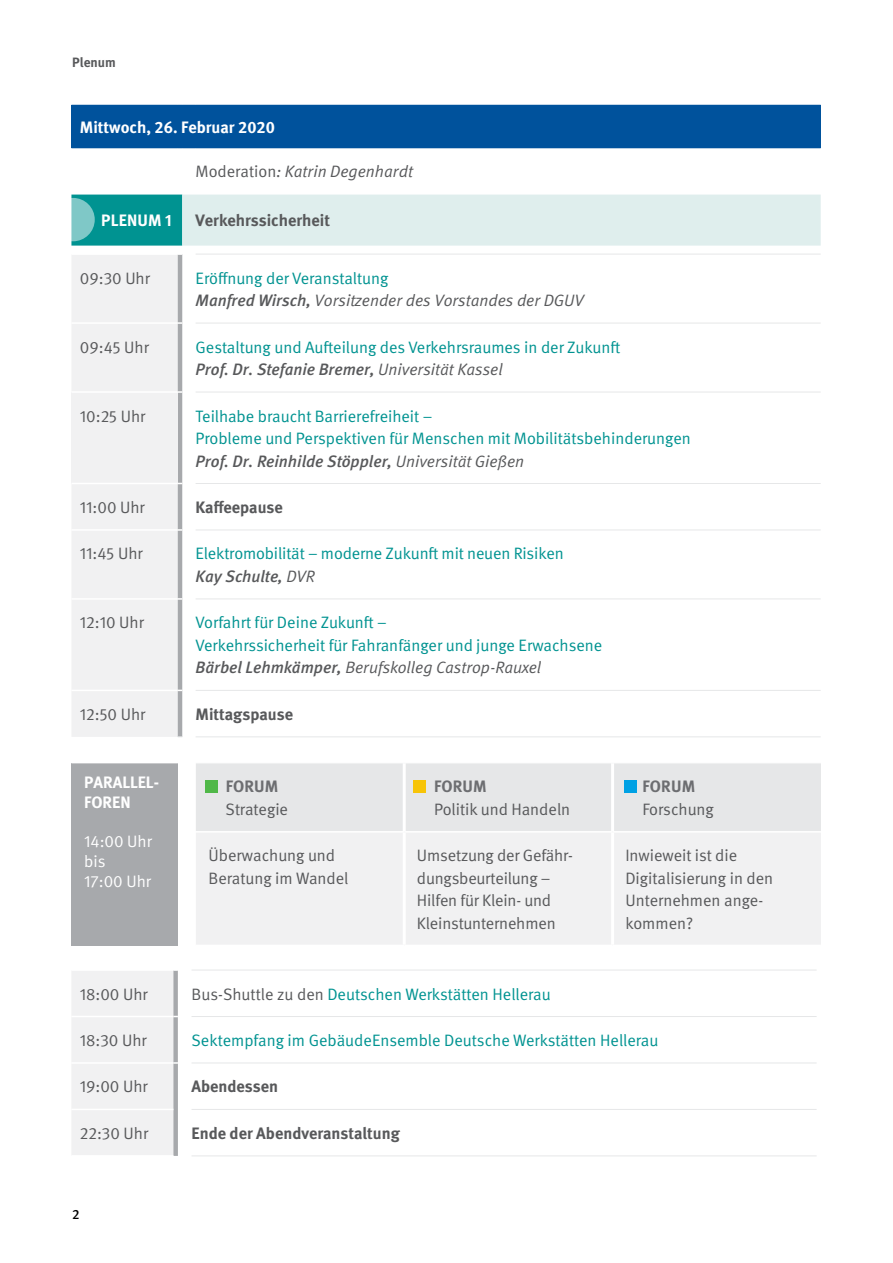
<style>
.page{position:relative;width:893px;height:1263px;background:#fff}
.page>*{position:absolute;margin:0;border:0;box-sizing:border-box;transform-origin:0 0}
.t1{font:16.5px/22.5px "DGUV Meta";color:#009391}
.t2{font:16.5px/22.5px "DGUV Meta";color:#58595b}
.t3{font:italic 16.5px/22.5px "DGUV Meta";color:#58595b}
.t4{font:700 16.5px "DGUV Meta";color:#58595b}
.t5{font:700 16.5px/19.8px "DGUV Meta";color:#fff}
.t6{font:16.5px/19.8px "DGUV Meta";color:#fff}
.t7{font:700 16.5px "DGUV Meta";letter-spacing:.01em;color:#6d6e71}
.t8{font:700 13.5px "DGUV Meta";color:#58595b}
.t9{font:500 13.5px "DGUV Meta";color:#000}
.s1{font-style:normal}
.s2{font-style:normal;color:#009391}
.s3{font-weight:500}
.s4{font-weight:500;font-style:italic;color:#58595b}
.s5{font-style:italic;color:#58595b}
.s6{color:#58595b}
</style>
<div class="page">
<div style="left:71px;top:763px;width:107px;height:183px;background:#a7a9ac"></div>
<div style="left:196px;top:833px;width:625px;height:111px;background:#f1f1f2"></div>
<hr style="left:403px;top:832px;width:3px;height:113px;background:#fff">
<hr style="left:611px;top:832px;width:3px;height:113px;background:#fff">
<div style="left:196px;top:763px;width:625px;height:68px;background:#e6e7e8"></div>
<div style="left:71px;top:105px;width:750px;height:43px;background:#00529c"></div>
<svg style="left:71px;top:195px;width:750px;height:51px;background:#c2e2e1"></svg>
<div style="left:72px;top:255px;width:106px;height:482px;background:#f1f1f2"></div>
<div style="left:71px;top:392px;width:107px;height:91px;background:#f1f1f2"></div>
<hr style="left:196px;top:254px;width:625px;height:1px;background:#e6e7e8">
<hr style="left:196px;top:323px;width:625px;height:1px;background:#e6e7e8">
<hr style="left:196px;top:392px;width:625px;height:1px;background:#e6e7e8">
<hr style="left:71px;top:322px;width:107px;height:2px;background:#fff">
<hr style="left:71px;top:391px;width:107px;height:2px;background:#fff">
<hr style="left:71px;top:483px;width:107px;height:1px;background:#fff">
<hr style="left:71px;top:529px;width:107px;height:2px;background:#fff">
<hr style="left:196px;top:483px;width:625px;height:1px;background:#e6e7e8">
<hr style="left:196px;top:530px;width:625px;height:1px;background:#e6e7e8">
<hr style="left:71px;top:598px;width:107px;height:2px;background:#fff">
<hr style="left:71px;top:690px;width:107px;height:1px;background:#fff">
<hr style="left:196px;top:598px;width:625px;height:1px;background:#e6e7e8">
<hr style="left:196px;top:690px;width:625px;height:1px;background:#e6e7e8">
<hr style="left:178px;top:254px;width:4px;height:483px;background:#a7a9ac">
<hr style="left:196px;top:736px;width:625px;height:1px;background:#e6e7e8">
<svg style="left:51px;top:198px;width:44px;height:43px"></svg>
<hr style="left:192px;top:970px;width:625px;height:1px;background:#e6e7e8">
<hr style="left:192px;top:1016px;width:625px;height:1px;background:#e6e7e8">
<hr style="left:192px;top:1062px;width:625px;height:1px;background:#e6e7e8">
<hr style="left:192px;top:1109px;width:625px;height:1px;background:#e6e7e8">
<hr style="left:192px;top:1155px;width:625px;height:1px;background:#e6e7e8">
<div style="left:72px;top:970px;width:106px;height:186px;background:#f1f1f2"></div>
<div style="left:205px;top:780px;width:13px;height:12px;background:#50b848"></div>
<div style="left:414px;top:780px;width:12px;height:12px;background:#f7c407"></div>
<div style="left:624px;top:780px;width:13px;height:12px;background:#00a1e4"></div>
<p class="t8" style="left:72px;top:54px;width:45px">Plenum</p>
<p class="t5" style="left:80px;top:118px;width:196px">Mittwoch, 26. Februar 2020</p>
<p class="t3" style="left:196px;top:161px;width:219px"><span class="s1">Moderation</span>: Katrin Degenhardt</p>
<p class="t5" style="left:101px;top:211px;width:72px">PLENUM 1</p>
<p class="t4" style="left:196px;top:211px;width:136px">Verkehrssicherheit</p>
<p class="t2" style="left:80px;top:267px;width:72px">09:30 Uhr</p>
<p class="t3" style="left:196px;top:267px;width:390px"><span class="s2">Eröffnung der Veranstaltung<br></span><span class="s3">Manfred Wirsch,</span> Vorsitzender des Vorstandes der DGUV</p>
<p class="t2" style="left:80px;top:336px;width:71px">09:45 Uhr</p>
<p class="t1" style="left:196px;top:336px;width:426px">Gestaltung und Aufteilung des Verkehrsraumes in der Zukunft<br><span class="s4">Prof. Dr. Stefanie Bremer,</span> <span class="s5">Universität Kassel</span></p>
<p class="t2" style="left:80px;top:405px;width:67px">10:25 Uhr</p>
<p class="t1" style="left:196px;top:405px;width:497px">Teilhabe braucht Barrierefreiheit –<br>Probleme und Perspektiven für Menschen mit Mobilitätsbehinderungen<br><span class="s4">Prof. Dr. Reinhilde Stöppler,</span> <span class="s5">Universität Gießen</span></p>
<p class="t2" style="left:80px;top:496px;width:66px">11:00 Uhr</p>
<p class="t4" style="left:196px;top:497px;width:89px">Kaffeepause</p>
<p class="t2" style="left:80px;top:543px;width:64px">11:45 Uhr</p>
<p class="t1" style="left:196px;top:543px;width:370px">Elektromobilität – moderne Zukunft mit neuen Risiken<br><span class="s4">Kay Schulte,</span> <span class="s5">DVR</span></p>
<p class="t2" style="left:80px;top:612px;width:65px">12:10 Uhr</p>
<p class="t1" style="left:196px;top:612px;width:408px">Vorfahrt für Deine Zukunft –<br>Verkehrssicherheit für Fahranfänger und junge Erwachsene<br><span class="s4">Bärbel Lehmkämper,</span> <span class="s5">Berufskolleg Castrop-Rauxel</span></p>
<p class="t2" style="left:80px;top:703px;width:67px">12:50 Uhr</p>
<p class="t4" style="left:196px;top:704px;width:99px">Mittagspause</p>
<p class="t5" style="left:84px;top:773px;width:76px">PARALLEL-<br>FOREN</p>
<p class="t6" style="left:84px;top:832px;width:69px">14:00 Uhr bis<br>17:00 Uhr</p>
<p class="t7" style="left:226px;top:777px;width:54px">FORUM</p>
<p class="t2" style="left:226px;top:798px;width:64px">Strategie</p>
<p class="t7" style="left:434px;top:777px;width:54px">FORUM</p>
<p class="t2" style="left:434px;top:798px;width:138px">Politik und Handeln</p>
<p class="t7" style="left:642px;top:777px;width:54px">FORUM</p>
<p class="t2" style="left:642px;top:798px;width:73px">Forschung</p>
<p class="t2" style="left:209px;top:845px;width:141px">Überwachung und<br>Beratung im Wandel</p>
<p class="t2" style="left:417px;top:845px;width:157px">Umsetzung der Gefähr&shy;dungsbeurteilung –<br>Hilfen für Klein- und<br>Kleinstunternehmen</p>
<p class="t2" style="left:625px;top:845px;width:149px">Inwieweit ist die<br>Digitalisierung in den<br>Unternehmen ange&shy;kommen?</p>
<p class="t2" style="left:80px;top:983px;width:69px">18:00 Uhr</p>
<p class="t1" style="left:192px;top:983px;width:361px"><span class="s6">Bus-Shuttle zu den</span> Deutschen Werkstätten Hellerau</p>
<p class="t2" style="left:80px;top:1029px;width:68px">18:30 Uhr</p>
<p class="t1" style="left:192px;top:1029px;width:468px">Sektempfang im GebäudeEnsemble Deutsche Werkstätten Hellerau</p>
<p class="t2" style="left:80px;top:1076px;width:69px">19:00 Uhr</p>
<p class="t4" style="left:192px;top:1077px;width:88px">Abendessen</p>
<p class="t2" style="left:80px;top:1122px;width:70px">22:30 Uhr</p>
<p class="t4" style="left:192px;top:1123px;width:210px">Ende der Abendveranstaltung</p>
<p class="t9" style="left:72px;top:1207px;width:9px">2</p>
</div>
